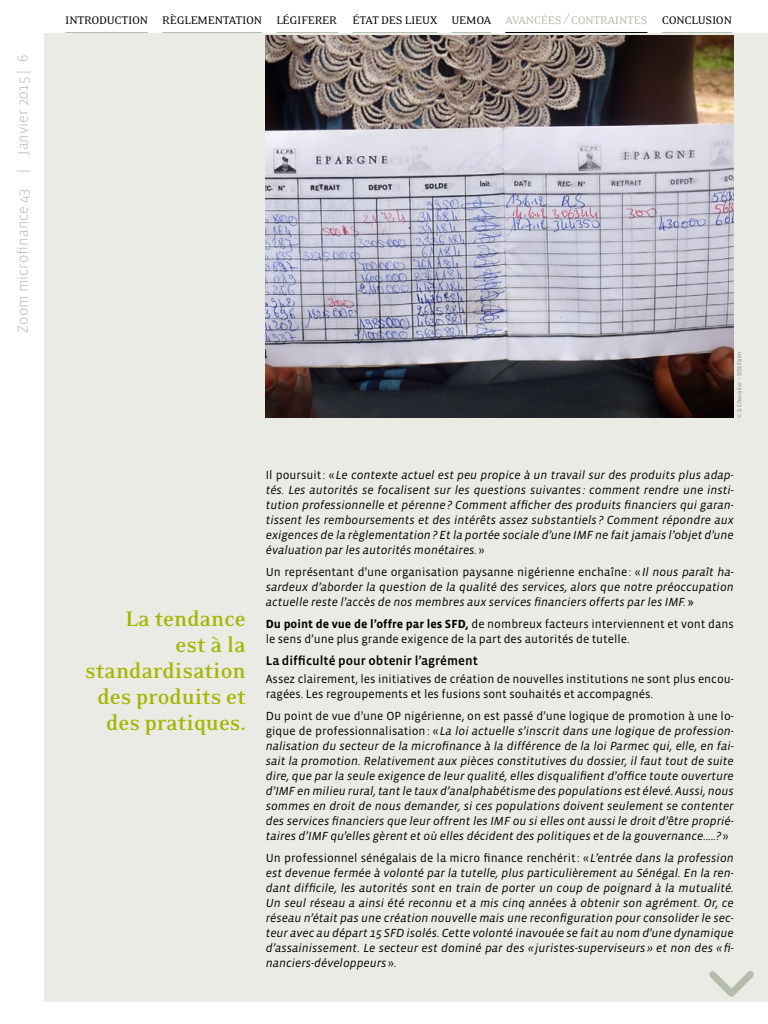
<style>
.page{position:relative;width:768px;height:1024px;background:#fff}
.page>*{position:absolute;margin:0;border:0;box-sizing:border-box;transform-origin:0 0}
.t1{font:700 24.1px/26px "Eidetic Neo";color:#a5b600;text-align:right}
.t2{font:300 14.8px "Vista Sans";color:#b6bcaa}
.t3{font:13px "Vista Sans Med";color:#000}
.t4{font:12.6px "Eidetic Neo";letter-spacing:-.02em;color:#000}
.t5{font:italic 12px/15px "Vista Sans";color:#000;text-align:justify}
.t6{font:12px/15px "Vista Sans";color:#000}
.t7{font:6px "Vista Sans Reg";color:#909586}
.s1{font-family:"Vista Sans Alt"}
.s2{color:#b6bcaa}
.s3{font-size:18px;color:#b6bcaa}
.s4{font-style:normal}
.s5{font-family:"Arial";font-style:normal}
.s6{font-weight:700}
</style>
<div class="page">
<div style="left:44px;top:33px;width:724px;height:969px;background:#e9ebe4"></div>
<img style="left:266px;top:35px;width:468px;height:383px">
<hr style="left:65px;top:32px;width:83px;height:1px;background:#b6bcaa">
<hr style="left:162px;top:32px;width:100px;height:1px;background:#b6bcaa">
<hr style="left:276px;top:32px;width:62px;height:1px;background:#b6bcaa">
<hr style="left:353px;top:32px;width:84px;height:1px;background:#b6bcaa">
<hr style="left:451px;top:32px;width:40px;height:1px;background:#b6bcaa">
<hr style="left:505px;top:32px;width:143px;height:1px;background:#000">
<hr style="left:662px;top:32px;width:70px;height:1px;background:#b6bcaa">
<svg style="left:709px;top:971px;width:45px;height:26px"></svg>
<p class="t2" style="left:15px;top:333px;width:279px;rotate:-90deg">Zoom microfinance 43 | Janvier 2015 | <span class="s1">6</span></p>
<p class="t4" style="left:65px;top:14px;width:668px">INTRODUCTION RÈGLEMENTATION LÉGIFERER ÉTAT DES LIEUX UEMOA <span class="s2">AVANCÉES</span> <span class="s3">/</span><span class="s2">CONTRAINTES</span> CONCLUSION</p>
<p class="t7" style="left:736px;top:418px;width:68px;rotate:-90deg">© S. Chevalier – SOS Faim</p>
<h1 class="t1" style="left:85px;top:606px;width:162px">La tendance<br>est à la standardisation des produits et des pratiques.</h1>
<p class="t5" style="left:266px;top:468px;width:470px"><span class="s4">Il poursuit: «</span> Le contexte actuel est peu propice à un travail sur des produits plus adap&shy;tés. Les autorités se focalisent sur les questions suivantes : comment rendre une insti&shy;tution professionnelle et pérenne? Comment afficher des produits financiers qui garan&shy;tissent les remboursements et des intérêts assez substantiels ? Comment répondre aux exigences de la règlementation? Et la portée sociale d’une IMF ne fait jamais l’objet d’une évaluation par les autorités monétaires. <span class="s4">»</span></p>
<p class="t5" style="left:266px;top:565px;width:470px"><span class="s4">Un représentant d’une organisation paysanne nigérienne enchaîne: «</span> Il nous paraît ha&shy;sardeux d’aborder la question de la qualité des services, alors que notre préoccupation actuelle reste l’accès de nos membres aux services financiers offerts par les IMF.<span class="s5">»</span></p>
<p class="t6" style="left:266px;top:617px;width:470px"><span class="s6">Du point de vue de l’offre par les SFD,</span> de nombreux facteurs interviennent et vont dans le sens d’une plus grande exigence de la part des autorités de tutelle.</p>
<p class="t3" style="left:266px;top:654px;width:214px">La difficulté pour obtenir l’agrément</p>
<p class="t6" style="left:266px;top:672px;width:470px">Assez clairement, les initiatives de création de nouvelles institutions ne sont plus encou&shy;ragées. Les regroupements et les fusions sont souhaités et accompagnés.</p>
<p class="t5" style="left:266px;top:709px;width:470px"><span class="s4">Du point de vue d’une OP nigérienne, on est passé d’une logique de promotion à une lo&shy;gique de professionnalisation: «</span> La loi actuelle s’inscrit dans une logique de profession&shy;nalisation du secteur de la microfinance à la différence de la loi Parmec qui, elle, en fai&shy;sait la promotion. Relativement aux pièces constitutives du dossier, il faut tout de suite dire, que par la seule exigence de leur qualité, elles disqualifient d’office toute ouverture d’IMF en milieu rural, tant le taux d’analphabétisme des populations est élevé. Aussi, nous sommes en droit de nous demander, si ces populations doivent seulement se contenter des services financiers que leur offrent les IMF ou si elles ont aussi le droit d’être proprié&shy;taires d’IMF qu’elles gèrent et où elles décident des politiques et de la gouvernance…..? <span class="s4">»</span></p>
<p class="t5" style="left:266px;top:851px;width:470px"><span class="s4">Un professionnel sénégalais de la micro finance renchérit: «</span> L’entrée dans la profession est devenue fermée à volonté par la tutelle, plus particulièrement au Sénégal. En la ren&shy;dant difficile, les autorités sont en train de porter un coup de poignard à la mutualité.<br>Un seul réseau a ainsi été reconnu et a mis cinq années à obtenir son agrément. Or, ce réseau n’était pas une création nouvelle mais une reconfiguration pour consolider le sec&shy;teur avec au départ 15 SFD isolés. Cette volonté inavouée se fait au nom d’une dynamique d’assainissement. Le secteur est dominé par des « juristes-superviseurs » et non des «fi&shy;nanciers-développeurs <span class="s4">».</span></p>
</div>
